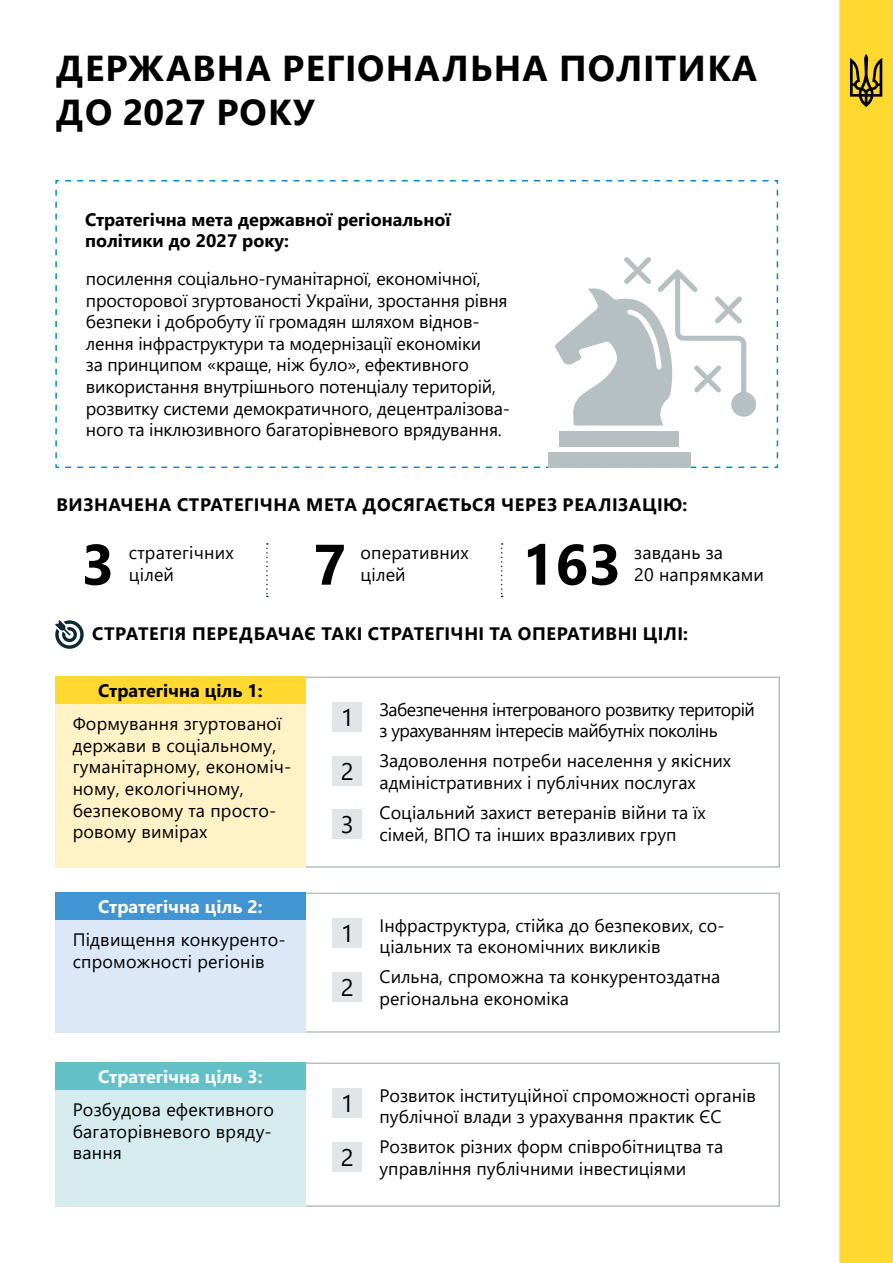
<style>
.page{position:relative;width:893px;height:1263px;background:#fff}
.page>*{position:absolute;margin:0;border:0;box-sizing:border-box;transform-origin:0 0}
.t1{font:700 57px "Segoe UI";color:#000}
.t2{font:700 36px/43.2px "Segoe UI";letter-spacing:.035em;color:#000}
.t3{font:24px "Segoe UI";color:#000}
.t4{font:18px/21.6px "Segoe UI";color:#000}
.t5{font:700 18px "Segoe UI";letter-spacing:.035em;color:#000}
.t6{font:18px/21.6px "Segoe UI";letter-spacing:-.03em;color:#000}
.t7{font:700 18px/21.6px "Segoe UI";letter-spacing:.01em;color:#000}
.t8{font:700 18px "Segoe UI";color:#fff}
</style>
<div class="page">
<svg style="left:55px;top:620px;width:29px;height:29px"></svg>
<div style="left:57px;top:676px;width:723px;height:192px;border:2px solid #b6bfc2"></div>
<div style="left:57px;top:1062px;width:723px;height:145px;border:2px solid #b6bfc2"></div>
<div style="left:57px;top:892px;width:723px;height:141px;border:2px solid #b6bfc2"></div>
<div style="left:839px;top:0;width:54px;height:1263px;background:#ffd92f"></div>
<svg style="left:850px;top:54px;width:32px;height:53px"></svg>
<svg style="left:55px;top:180px;width:724px;height:289px"></svg>
<svg style="left:266px;top:543px;width:2px;height:54px"></svg>
<svg style="left:501px;top:543px;width:2px;height:54px"></svg>
<div style="left:55px;top:676px;width:251px;height:192px;background:#fff2c7"></div>
<div style="left:55px;top:1062px;width:251px;height:145px;background:#d5ebed"></div>
<div style="left:55px;top:892px;width:251px;height:141px;background:#dce7f7"></div>
<div style="left:55px;top:676px;width:251px;height:27px;background:#ffd92f"></div>
<div style="left:55px;top:1062px;width:251px;height:27px;background:#62c0c6"></div>
<div style="left:55px;top:892px;width:251px;height:27px;background:#4195d2"></div>
<div style="left:333px;top:702px;width:29px;height:30px;background:#e2e5e7"></div>
<div style="left:333px;top:1088px;width:29px;height:30px;background:#e2e5e7"></div>
<div style="left:333px;top:918px;width:29px;height:30px;background:#e2e5e7"></div>
<div style="left:333px;top:756px;width:29px;height:30px;background:#e2e5e7"></div>
<div style="left:333px;top:1142px;width:29px;height:30px;background:#e2e5e7"></div>
<div style="left:333px;top:972px;width:29px;height:30px;background:#e2e5e7"></div>
<div style="left:333px;top:809px;width:29px;height:30px;background:#e2e5e7"></div>
<div style="left:548px;top:452px;width:143px;height:16px;background:#b6bfc2"></div>
<div style="left:560px;top:431px;width:119px;height:15px;background:#b6bfc2"></div>
<svg style="left:555px;top:257px;width:202px;height:169px"></svg>
<h2 class="t2" style="left:56px;top:44px;width:703px">ДЕРЖАВНА РЕГІОНАЛЬНА ПОЛІТИКА<br>ДО 2027 РОКУ</h2>
<p class="t7" style="left:85px;top:207px;width:367px">Стратегічна мета державної регіональної політики до 2027 року:</p>
<p class="t4" style="left:86px;top:266px;width:426px">посилення соціально-гуманітарної, економічної, просторової згуртованості України, зростання рівня безпеки і добробуту її громадян шляхом віднов&shy;лення інфраструктури та модернізації економіки<br>за принципом «краще, ніж було», ефективного використання внутрішнього потенціалу територій, розвитку системи демократичного, децентралізова&shy;ного та інклюзивного багаторівневого врядування.</p>
<p class="t5" style="left:56px;top:487px;width:633px">ВИЗНАЧЕНА СТРАТЕГІЧНА МЕТА ДОСЯГАЄТЬСЯ ЧЕРЕЗ РЕАЛІЗАЦІЮ:</p>
<h1 class="t1" style="left:82px;top:511px;width:34px">3</h1>
<h1 class="t1" style="left:313px;top:511px;width:34px">7</h1>
<h1 class="t1" style="left:522px;top:511px;width:101px">163</h1>
<p class="t4" style="left:129px;top:541px;width:106px">стратегічних цілей</p>
<p class="t4" style="left:360px;top:541px;width:110px">оперативних цілей</p>
<p class="t4" style="left:634px;top:541px;width:90px">завдань за</p>
<p class="t4" style="left:634px;top:562px;width:131px">20 напрямками</p>
<p class="t5" style="left:92px;top:616px;width:597px">СТРАТЕГІЯ ПЕРЕДБАЧАЄ ТАКІ СТРАТЕГІЧНІ ТА ОПЕРАТИВНІ ЦІЛІ:</p>
<p class="t7" style="left:98px;top:678px;width:166px">Стратегічна ціль 1:</p>
<p class="t4" style="left:73px;top:711px;width:220px">Формування згуртованої держави в соціальному, гуманітарному, економіч&shy;ному, екологічному, безпековому та просто&shy;ровому вимірах</p>
<p class="t8" style="left:98px;top:889px;width:166px">Стратегічна ціль 2:</p>
<p class="t4" style="left:73px;top:927px;width:214px">Підвищення конкуренто&shy;спроможності регіонів</p>
<p class="t8" style="left:98px;top:1059px;width:166px">Стратегічна ціль 3:</p>
<p class="t4" style="left:73px;top:1097px;width:203px">Розбудова ефективного багаторівневого вряду&shy;вання</p>
<h3 class="t3" style="left:341px;top:695px;width:14px">1</h3>
<h3 class="t3" style="left:341px;top:749px;width:14px">2</h3>
<h3 class="t3" style="left:341px;top:801px;width:14px">3</h3>
<p class="t6" style="left:380px;top:697px;width:377px">Забезпечення інтегрованого розвитку територій з урахуванням інтересів майбутніх поколінь</p>
<p class="t4" style="left:380px;top:748px;width:353px">Задоволення потреби населення у якісних адміністративних і публічних послугах</p>
<p class="t4" style="left:380px;top:800px;width:328px">Соціальний захист ветеранів війни та їх сімей, ВПО та інших вразливих груп</p>
<h3 class="t3" style="left:341px;top:911px;width:14px">1</h3>
<h3 class="t3" style="left:341px;top:965px;width:14px">2</h3>
<p class="t4" style="left:380px;top:913px;width:347px">Інфраструктура, стійка до безпекових, со&shy;ціальних та економічних викликів</p>
<p class="t4" style="left:380px;top:964px;width:342px">Сильна, спроможна та конкурентоздатна регіональна економіка</p>
<h3 class="t3" style="left:341px;top:1081px;width:14px">1</h3>
<h3 class="t3" style="left:341px;top:1134px;width:14px">2</h3>
<p class="t4" style="left:380px;top:1083px;width:378px">Розвиток інституційної спроможності органів публічної влади з урахування практик ЄС</p>
<p class="t4" style="left:380px;top:1134px;width:345px">Розвиток різних форм співробітництва та управління публічними інвестиціями</p>
</div>
